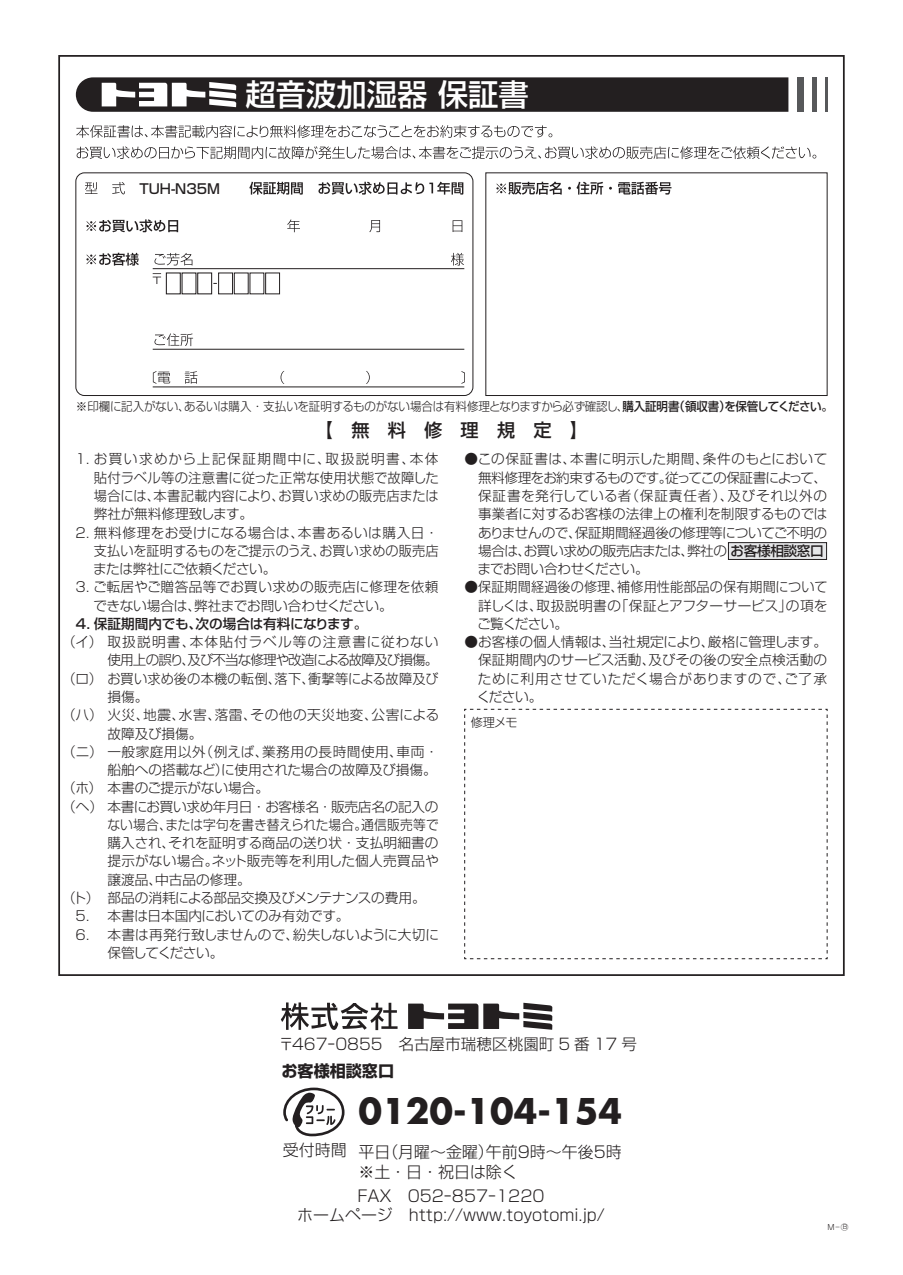
<style>
.page{position:relative;width:903px;height:1275px;background:#fff}
.page>*{position:absolute;margin:0;border:0;box-sizing:border-box;transform-origin:0 0}
.t1{font:700 34.48px "Futura";color:#231f20}
.t2{font:500 30.28px "Shin Go Pro";color:#fff}
.t3{font:500 18.2px "Shin Go Pro";letter-spacing:1em;color:#231f20}
.t4{font:700 16.1px "Shin Go Pro";color:#231f20}
.t5{font:300 15.92px/18.9px "Shin Go Pro";color:#231f20;text-align:center}
.t6{font:300 15.58px "Shin Go Pro";color:#231f20}
.t7{font:300 13.65px/18.2px "Shin Go Pro";color:#231f20;text-align:justify}
.t8{font:300 13.65px/18.2px "Shin Go Pro";letter-spacing:-.02em;color:#231f20}
.t9{font:300 13.65px/18.2px "Shin Go Pro";color:#231f20;scale:.93 1}
.t10{font:300 13.65px "Shin Go Pro";letter-spacing:.04em;color:#231f20}
.t11{font:300 13.65px/18.4px "Shin Go Pro";letter-spacing:.09em;color:#231f20}
.t12{font:300 13.65px "Shin Go Pro";letter-spacing:.035em;color:#231f20}
.t13{font:300 13.65px "Shin Go Pro";letter-spacing:-.065em;color:#231f20}
.t14{font:500 13.65px "Shin Go Pro";color:#231f20}
.t15{font:300 12.08px "Shin Go Pro";letter-spacing:-.02em;color:#231f20;scale:.95 1}
.t16{font:300 12.08px "Shin Go Pro";letter-spacing:-.02em;color:#231f20}
.t17{font:300 7.52px "Shin Go Pro";color:#231f20}
.s1{font-weight:500}
.s2{font-size:6.12px}
</style>
<div class="page">
<svg style="left:76px;top:125px;width:476px;height:13px"></svg>
<svg style="left:77px;top:146px;width:739px;height:13px"></svg>
<div style="left:75px;top:172px;width:398px;height:224px;border:1px solid #231f20;border-radius:9px"></div>
<div style="left:485px;top:172px;width:342px;height:224px;border:1px solid #231f20"></div>
<svg style="left:85px;top:182px;width:12px;height:12px"></svg>
<svg style="left:112px;top:182px;width:13px;height:12px"></svg>
<svg style="left:496px;top:182px;width:66px;height:13px"></svg>
<svg style="left:568px;top:182px;width:35px;height:13px"></svg>
<svg style="left:618px;top:182px;width:53px;height:13px"></svg>
<svg style="left:249px;top:182px;width:54px;height:13px"></svg>
<svg style="left:318px;top:182px;width:145px;height:13px"></svg>
<svg style="left:86px;top:219px;width:92px;height:13px"></svg>
<svg style="left:287px;top:220px;width:13px;height:12px"></svg>
<svg style="left:369px;top:220px;width:11px;height:12px"></svg>
<svg style="left:453px;top:220px;width:9px;height:12px"></svg>
<svg style="left:86px;top:253px;width:53px;height:13px"></svg>
<svg style="left:451px;top:253px;width:13px;height:13px"></svg>
<svg style="left:154px;top:253px;width:38px;height:12px"></svg>
<svg style="left:153px;top:273px;width:8px;height:11px"></svg>
<svg style="left:154px;top:333px;width:39px;height:13px"></svg>
<svg style="left:153px;top:371px;width:17px;height:13px"></svg>
<svg style="left:185px;top:371px;width:12px;height:13px"></svg>
<svg style="left:281px;top:371px;width:3px;height:13px"></svg>
<svg style="left:366px;top:371px;width:4px;height:13px"></svg>
<svg style="left:461px;top:371px;width:4px;height:13px"></svg>
<hr style="left:153px;top:387px;width:311px;height:1px;background:#231f20">
<hr style="left:153px;top:349px;width:311px;height:1px;background:#231f20">
<hr style="left:153px;top:268px;width:311px;height:1px;background:#231f20">
<div style="left:166px;top:272px;width:15px;height:22px;border:1px solid #231f20"></div>
<div style="left:197px;top:272px;width:15px;height:22px;border:1px solid #231f20"></div>
<div style="left:218px;top:273px;width:15px;height:21px;border:1px solid #231f20"></div>
<div style="left:234px;top:273px;width:14px;height:21px;border:1px solid #231f20"></div>
<div style="left:265px;top:273px;width:15px;height:21px;border:1px solid #231f20"></div>
<div style="left:728px;top:543px;width:98px;height:16px;background:#e6e7e9"></div>
<div style="left:728px;top:542px;width:99px;height:18px;border:1px solid #231f20"></div>
<svg style="left:464px;top:708px;width:364px;height:252px"></svg>
<svg style="left:408px;top:1003px;width:144px;height:27px"></svg>
<svg style="left:281px;top:1002px;width:116px;height:28px"></svg>
<svg style="left:283px;top:1088px;width:61px;height:48px"></svg>
<div style="left:797px;top:77px;width:6px;height:35px;background:#57585a"></div>
<hr style="left:812px;top:77px;width:4px;height:35px;background:#57585a">
<hr style="left:825px;top:77px;width:2px;height:35px;background:#57585a">
<svg style="left:76px;top:77px;width:712px;height:35px"></svg>
<p class="t2" style="left:245px;top:70px;width:285px">超音波加湿器 保証書</p>
<p class="t14" style="left:139px;top:177px;width:82px">TUH-N35M</p>
<p class="t15" style="left:76px;top:396px;width:798px">※印欄に記入がない、あるいは購入・支払いを証明するものがない場合は有料修理となりますから必ず確認し、<span class="s1">購入証明書（領収書）を保管してください。</span></p>
<p class="t3" style="left:315px;top:415px;width:274px">【無料修理規定】</p>
<p class="t7" style="left:93px;top:448px;width:347px;text-align:left">お買い求めから上記保証期間中に、取扱説明書、本体貼付ラベル等の注意書に従った正常な使用状態で故障した場合には、本書記載内容により、お買い求めの販売店または弊社が無料修理致します。<br>無料修理をお受けになる場合は、本書あるいは購入日・支払いを証明するものをご提示のうえ、お買い求めの販売店または弊社にご依頼ください。<br>ご転居やご贈答品等でお買い求めの販売店に修理を依頼できない場合は、弊社までお問い合わせください。<br><span class="s1">保証期間内でも、次の場合は有料になります。</span></p>
<p class="t13" style="left:107px;top:649px;width:332px">使用上の誤り、及び不当な修理や改造による故障及び損傷。</p>
<p class="t7" style="left:107px;top:686px;width:42px">損傷。</p>
<p class="t7" style="left:107px;top:723px;width:97px">故障及び損傷。</p>
<p class="t7" style="left:107px;top:759px;width:331px">船舶への搭載など）に使用された場合の故障及び損傷。</p>
<p class="t7" style="left:74px;top:448px;width:27px">１．</p>
<p class="t7" style="left:74px;top:522px;width:27px">２．</p>
<p class="t7" style="left:74px;top:576px;width:27px">３．</p>
<p class="t11" style="left:62px;top:613px;width:378px;text-indent:12px"><span class="s1">４．<br></span>（イ）取扱説明書、本体貼付ラベル等の注意書に従わない</p>
<p class="t7" style="left:62px;top:668px;width:378px">（ロ）お買い求め後の本機の転倒、落下、衝撃等による故障及び</p>
<p class="t10" style="left:62px;top:704px;width:379px">（ハ）火災、地震、水害、落雷、その他の天災地変、公害による</p>
<p class="t12" style="left:62px;top:740px;width:378px">（ニ）一般家庭用以外（例えば、業務用の長時間使用、車両・</p>
<p class="t8" style="left:62px;top:777px;width:378px">（ホ）本書のご提示がない場合。<br>（ヘ）本書にお買い求め年月日・お客様名・販売店名の記入の</p>
<p class="t7" style="left:74px;top:887px;width:27px;text-indent:-12px">（ト）５．６．</p>
<p class="t9" style="left:107px;top:814px;width:358px">ない場合、または字句を書き替えられた場合。通信販売等で購入され、それを証明する商品の送り状・支払明細書の提示がない場合。ネット販売等を利用した個人売買品や譲渡品、中古品の修理。<br>部品の消耗による部品交換及びメンテナンスの費用。本書は日本国内においてのみ有効です。<br>本書は再発行致しませんので、紛失しないように大切に保管してください。</p>
<p class="t8" style="left:477px;top:448px;width:351px;text-indent:-13px">●この保証書は、本書に明示した期間、条件のもとにおいて無料修理をお約束するものです。従ってこの保証書によって、保証書を発行している者（保証責任者）、及びそれ以外の事業者に対するお客様の法律上の権利を制限するものではありませんので、保証期間経過後の修理等についてご不明の場合は、お買い求めの販売店または、弊社の<span class="s1">お客様相談窓口</span>までお問い合わせください。</p>
<p class="t7" style="left:477px;top:576px;width:352px;text-indent:-13px">●保証期間経過後の修理、補修用性能部品の保有期間について詳しくは、取扱説明書の「保証とアフターサービス」の項をご覧ください。</p>
<p class="t7" style="left:477px;top:631px;width:352px;text-indent:-12px">●お客様の個人情報は、当社規定により、厳格に管理します。保証期間内のサービス活動、及びその後の安全点検活動のために利用させていただく場合がありますので、ご了承ください。</p>
<p class="t16" style="left:471px;top:712px;width:48px">修理メモ</p>
<p class="t6" style="left:279px;top:1031px;width:360px">〒467ｰ0855　名古屋市瑞穂区桃園町 5 番 17 号</p>
<p class="t4" style="left:281px;top:1058px;width:114px">お客様相談窓口</p>
<p class="t1" style="left:358px;top:1087px;width:265px">0120-104-154</p>
<p class="t5" style="left:358px;top:1141px;width:265px;text-align:left;text-indent:-75px">受付時間 平日（月曜～金曜）午前9時～午後5時※土・日・祝日は除く</p>
<p class="t5" style="left:297px;top:1184px;width:309px">FAX　052ｰ857ｰ1220<br>ホームページ　http://www.toyotomi.jp/</p>
<p class="t17" style="left:827px;top:1221px;width:22px">M－◯<span class="s2">B</span></p>
</div>
